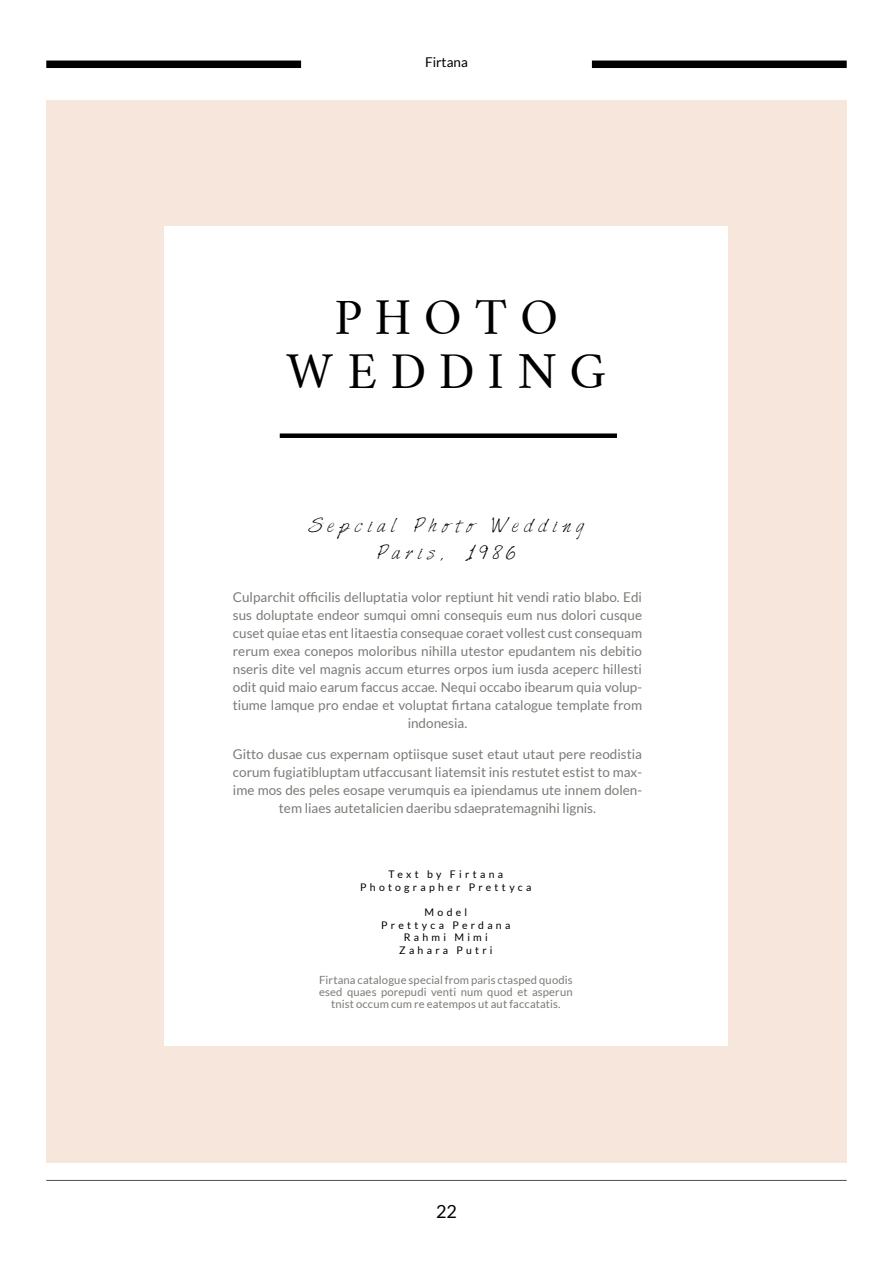
<style>
.page{position:relative;width:893px;height:1263px;background:#fff}
.page>*{position:absolute;margin:0;border:0;box-sizing:border-box;transform-origin:0 0}
.t1{font:45px/54px "Crimson Text";letter-spacing:.28em;color:#000;text-align:center}
.t2{font:18px "Lato";color:#000}
.t3{font:16.5px/27px "Harabara Hand";letter-spacing:.285em;color:#000;text-align:center}
.t4{font:13.5px/18px "Lato";color:#7d7a76;text-align:center}
.t5{font:13.5px "Lato";color:#000}
.t6{font:11.25px/12px "Lato";letter-spacing:.01em;color:#7d7a76;text-align:center}
.t7{font:10.5px/12.6px "Lato";letter-spacing:.31em;color:#000;text-align:center}
</style>
<div class="page">
<div style="left:46px;top:100px;width:801px;height:1062px;background:#f6e6dc"></div>
<div style="left:165px;top:226px;width:563px;height:819px;background:#fff"></div>
<div style="left:280px;top:433px;width:337px;height:5px;background:#000"></div>
<hr style="left:46px;top:1180px;width:801px;height:1px;background:#4e4d53">
<div style="left:592px;top:61px;width:255px;height:7px;background:#000"></div>
<div style="left:46px;top:61px;width:255px;height:7px;background:#000"></div>
<p class="t5" style="left:425px;top:54px;width:44px">Firtana</p>
<h1 class="t1" style="left:287px;top:291px;width:321px">PHOTO<br>WEDDING</h1>
<p class="t3" style="left:309px;top:513px;width:277px">Sepcial Photo Wedding<br>Paris, 1986</p>
<p class="t4" style="left:233px;top:588px;width:411px">Culparchit officilis delluptatia volor reptiunt hit vendi ratio blabo. Edi sus doluptate endeor sumqui omni consequis eum nus dolori cusque cuset quiae etas ent litaestia consequae coraet vollest cust consequam rerum exea conepos moloribus nihilla utestor epudantem nis debitio nseris dite vel magnis accum eturres orpos ium iusda aceperc hillesti odit quid maio earum faccus accae. Nequi occabo ibearum quia volup&shy;tiume lamque pro endae et voluptat firtana catalogue template from indonesia.</p>
<p class="t4" style="left:233px;top:745px;width:411px">Gitto dusae cus expernam optiisque suset etaut utaut pere reodistia corum fugiatibluptam utfaccusant liatemsit inis restutet estist to max&shy;ime mos des peles eosape verumquis ea ipiendamus ute innem dolen&shy;tem liaes autetalicien daeribu sdaepratemagnihi lignis.</p>
<p class="t7" style="left:360px;top:868px;width:173px">Text by Firtana<br>Photographer Prettyca</p>
<p class="t7" style="left:381px;top:906px;width:131px">Model<br>Prettyca Perdana<br>Rahmi Mimi<br>Zahara Putri</p>
<p class="t6" style="left:319px;top:974px;width:255px">Firtana catalogue special from paris ctasped quodis esed quaes porepudi venti num quod et asperun tnist occum cum re eatempos ut aut faccatatis.</p>
<h2 class="t2" style="left:436px;top:1202px;width:22px">22</h2>
</div>
